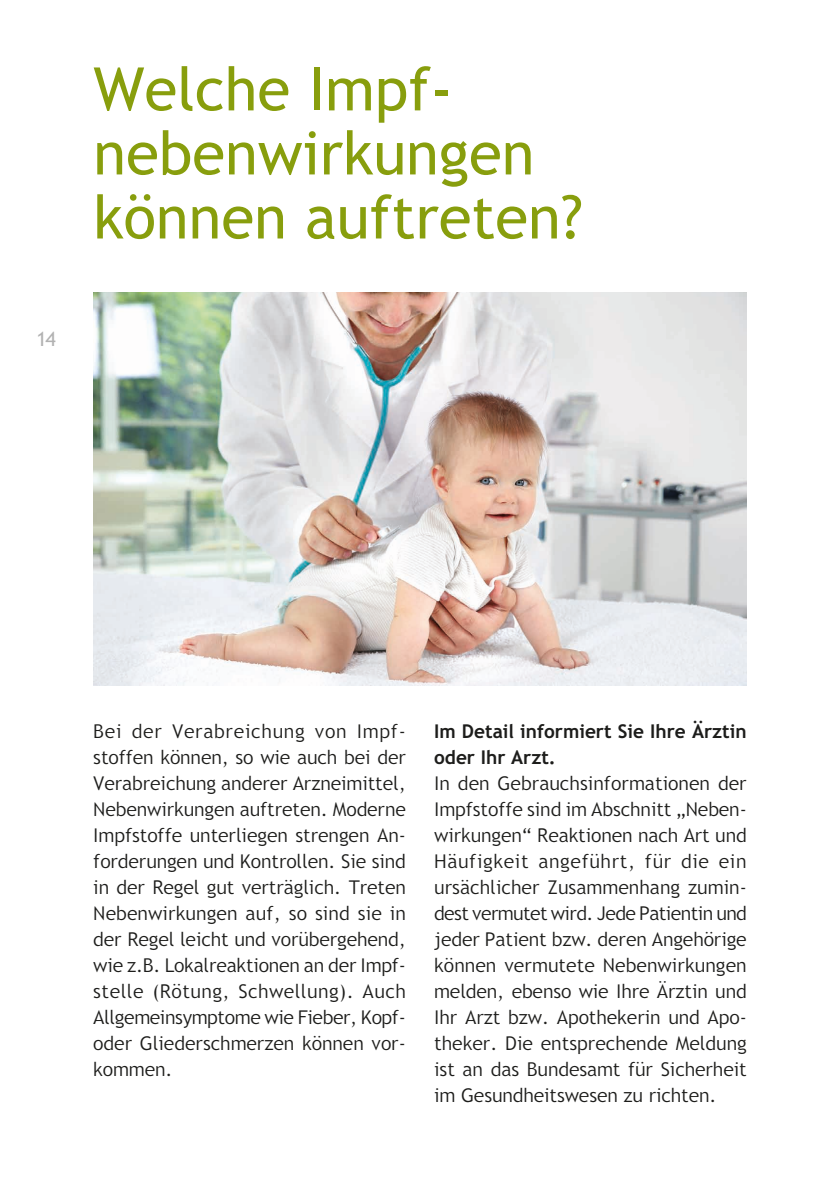
<style>
.page{position:relative;width:840px;height:1191px;background:#fff}
.page>*{position:absolute;margin:0;border:0;box-sizing:border-box;transform-origin:0 0}
.t1{font:60px/64px "Trebuchet SBG2";color:#889e0d}
.t2{font:20px "Trebuchet SBG2";color:#b2b2b2}
.t3{font:300 19px/26px "Trebuchet SBG2";color:#1d1d1b;text-align:justify}
.t4{font:700 19px/26px "Trebuchet SBG2";color:#1d1d1b}
</style>
<div class="page">
<img style="left:93px;top:292px;width:653px;height:393px">
<p class="t2" style="left:37px;top:327px;width:20px">14</p>
<h1 class="t1" style="left:93px;top:58px;width:491px">Welche Impf&shy;nebenwirkungen können auftreten?</h1>
<p class="t3" style="left:93px;top:718px;width:314px">Bei der Verabreichung von Impf&shy;stoffen können, so wie auch bei der Verabreichung anderer Arzneimittel, Nebenwirkungen auftreten. Moderne Impfstoffe unterliegen strengen An&shy;forderungen und Kontrollen. Sie sind in der Regel gut verträglich. Treten Nebenwirkungen auf, so sind sie in der Regel leicht und vorübergehend, wie z.B. Lokalreaktionen an der Impf&shy;stelle (Rötung, Schwellung). Auch Allgemeinsymptome wie Fieber, Kopf&shy;oder Gliederschmerzen können vor&shy;kommen.</p>
<p class="t4" style="left:434px;top:718px;width:314px">Im Detail informiert Sie Ihre Ärztin oder Ihr Arzt.</p>
<p class="t3" style="left:434px;top:770px;width:314px;text-align:left">In den Gebrauchsinformationen der Impfstoffe sind im Abschnitt „Neben&shy;wirkungen“ Reaktionen nach Art und Häufigkeit angeführt, für die ein ursächlicher Zusammenhang zumin&shy;dest vermutet wird. Jede Patientin und jeder Patient bzw. deren Angehörige können vermutete Nebenwirkungen melden, ebenso wie Ihre Ärztin und Ihr Arzt bzw. Apothekerin und Apo&shy;theker. Die entsprechende Meldung ist an das Bundesamt für Sicherheit im Gesundheitswesen zu richten.</p>
</div>
